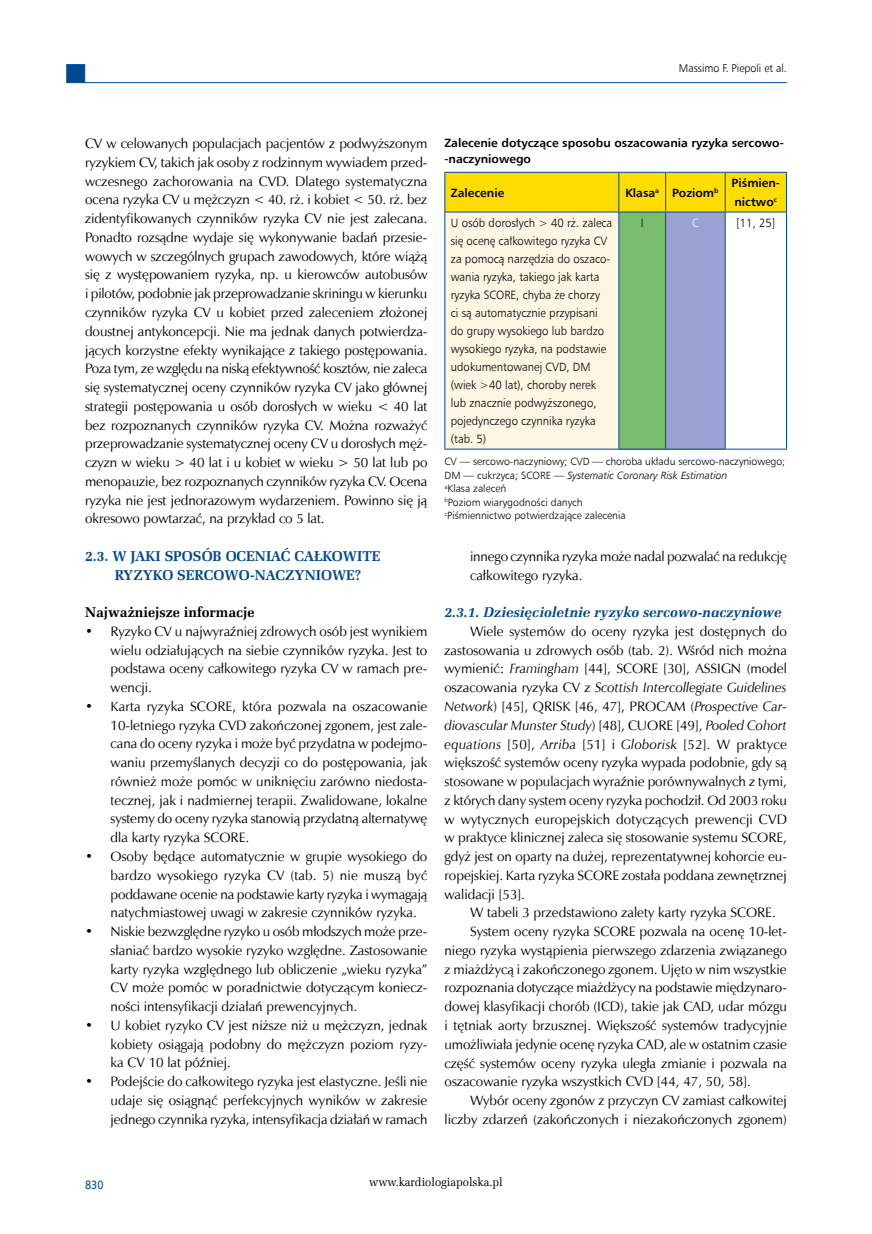
<style>
.page{position:relative;width:872px;height:1234px;background:#fff}
.page>*{position:absolute;margin:0;border:0;box-sizing:border-box;transform-origin:0 0}
.t1{font:700 14.25px/18.8px "Zapf Ellipt EU";color:#004990}
.t2{font:italic 700 14.25px "Zapf Ellipt EU";color:#004990}
.t3{font:700 14.25px "Zapf Ellipt EU";color:#000}
.t4{font:13.65px/18.8px "Zapf Humnst EU";color:#000;text-align:justify}
.t5{font:12px/18px "Humnst 777 Lt EU";color:#000;scale:.95 1}
.t6{font:700 12px/16.5px "Humnst 777 EU";color:#000}
.t7{font:12px "Zapf Ellipt EU";color:#000;scale:.95 1}
.t8{font:12px "Humnst 777 EU";color:#004990;scale:.9 1}
.t9{font:12px "Humnst 777 Lt EU";color:#fff;scale:.95 1}
.t10{font:11.25px "Humnst 777 Lt EU";color:#000;scale:.95 1}
.t11{font:10.5px/13.5px "Humnst 777 Lt EU";color:#000}
.s1{font-style:italic}
</style>
<div class="page">
<hr style="left:85px;top:82px;width:702px;height:1px;background:#004990">
<div style="left:66px;top:64px;width:19px;height:19px;background:#004990;border:1px solid #004990"></div>
<div style="left:445px;top:173px;width:341px;height:39px;background:#fd0"></div>
<div style="left:445px;top:212px;width:174px;height:237px;background:#fff5e4"></div>
<div style="left:619px;top:212px;width:46px;height:237px;background:#7abc6e"></div>
<div style="left:665px;top:212px;width:60px;height:237px;background:#99a2d2"></div>
<hr style="left:618px;top:173px;width:1px;height:39px;background:#004990">
<hr style="left:665px;top:173px;width:1px;height:39px;background:#004990">
<hr style="left:725px;top:173px;width:1px;height:39px;background:#004990">
<hr style="left:786px;top:212px;width:1px;height:236px;background:#004990">
<hr style="left:725px;top:448px;width:62px;height:1px;background:#004990">
<hr style="left:444px;top:172px;width:175px;height:1px;background:#004990">
<hr style="left:444px;top:173px;width:1px;height:39px;background:#004990">
<hr style="left:619px;top:172px;width:46px;height:1px;background:#004990">
<hr style="left:665px;top:172px;width:60px;height:1px;background:#004990">
<hr style="left:725px;top:172px;width:62px;height:1px;background:#004990">
<hr style="left:786px;top:173px;width:1px;height:39px;background:#004990">
<hr style="left:725px;top:212px;width:62px;height:1px;background:#004990">
<hr style="left:619px;top:212px;width:46px;height:1px;background:#004990">
<hr style="left:619px;top:448px;width:46px;height:1px;background:#004990">
<hr style="left:665px;top:212px;width:60px;height:1px;background:#004990">
<hr style="left:665px;top:212px;width:1px;height:236px;background:#004990">
<hr style="left:725px;top:212px;width:1px;height:236px;background:#004990">
<hr style="left:665px;top:448px;width:60px;height:1px;background:#004990">
<hr style="left:444px;top:212px;width:175px;height:1px;background:#004990">
<hr style="left:444px;top:212px;width:1px;height:236px;background:#004990">
<hr style="left:618px;top:212px;width:1px;height:236px;background:#004990">
<hr style="left:444px;top:448px;width:175px;height:1px;background:#004990">
<p class="t10" style="left:679px;top:61px;width:115px">Massimo F. Piepoli et al.</p>
<p class="t4" style="left:85px;top:134px;width:344px">CV w celowanych populacjach pacjentów z podwyższonym ryzykiem CV, takich jak osoby z rodzinnym wywiadem przed&shy;wczesnego zachorowania na CVD. Dlatego systematyczna ocena ryzyka CV u mężczyzn &lt; 40. rż. i kobiet &lt; 50. rż. bez zidentyfikowanych czynników ryzyka CV nie jest zalecana.<br>Ponadto rozsądne wydaje się wykonywanie badań przesie&shy;wowych w szczególnych grupach zawodowych, które wiążą się z występowaniem ryzyka, np. u kierowców autobusów i pilotów, podobnie jak przeprowadzanie skriningu w kierunku czynników ryzyka CV u kobiet przed zaleceniem złożonej doustnej antykoncepcji. Nie ma jednak danych potwierdza&shy;jących korzystne efekty wynikające z takiego postępowania.<br>Poza tym, ze względu na niską efektywność kosztów, nie zaleca się systematycznej oceny czynników ryzyka CV jako głównej strategii postępowania u osób dorosłych w wieku &lt; 40 lat bez rozpoznanych czynników ryzyka CV. Można rozważyć przeprowadzanie systematycznej oceny CV u dorosłych męż&shy;czyzn w wieku &gt; 40 lat i u kobiet w wieku &gt; 50 lat lub po menopauzie, bez rozpoznanych czynników ryzyka CV. Ocena ryzyka nie jest jednorazowym wydarzeniem. Powinno się ją okresowo powtarzać, na przykład co 5 lat.</p>
<p class="t1" style="left:115px;top:547px;width:267px;text-indent:-30px">2.3. W JAKI SPOSÓB OCENIAĆ CAŁKOWITE<br>RYZYKO SERCOWO-NACZYNIOWE?</p>
<p class="t3" style="left:85px;top:603px;width:171px">Najważniejsze informacje</p>
<p class="t4" style="left:111px;top:621px;width:318px;text-indent:-25px">• Ryzyko CV u najwyraźniej zdrowych osób jest wynikiem wielu odziałujących na siebie czynników ryzyka. Jest to podstawa oceny całkowitego ryzyka CV w ramach pre&shy;wencji.</p>
<p class="t4" style="left:111px;top:696px;width:318px;text-indent:-25px">• Karta ryzyka SCORE, która pozwala na oszacowanie 10-letniego ryzyka CVD zakończonej zgonem, jest zale&shy;cana do oceny ryzyka i może być przydatna w podejmo&shy;waniu przemyślanych decyzji co do postępowania, jak również może pomóc w uniknięciu zarówno niedosta&shy;tecznej, jak i nadmiernej terapii. Zwalidowane, lokalne systemy do oceny ryzyka stanowią przydatną alternatywę dla karty ryzyka SCORE.</p>
<p class="t4" style="left:111px;top:846px;width:318px;text-indent:-25px">• Osoby będące automatycznie w grupie wysokiego do bardzo wysokiego ryzyka CV (tab. 5) nie muszą być poddawane ocenie na podstawie karty ryzyka i wymagają natychmiastowej uwagi w zakresie czynników ryzyka.</p>
<p class="t4" style="left:111px;top:921px;width:318px;text-indent:-25px">• Niskie bezwzględne ryzyko u osób młodszych może prze&shy;słaniać bardzo wysokie ryzyko względne. Zastosowanie karty ryzyka względnego lub obliczenie „wieku ryzyka” CV może pomóc w poradnictwie dotyczącym koniecz&shy;ności intensyfikacji działań prewencyjnych.</p>
<p class="t4" style="left:111px;top:1015px;width:318px;text-indent:-25px">• U kobiet ryzyko CV jest niższe niż u mężczyzn, jednak kobiety osiągają podobny do mężczyzn poziom ryzy&shy;ka CV 10 lat później.</p>
<p class="t4" style="left:111px;top:1071px;width:318px;text-indent:-26px">• Podejście do całkowitego ryzyka jest elastyczne. Jeśli nie udaje się osiągnąć perfekcyjnych wyników w zakresie jednego czynnika ryzyka, intensyfikacja działań w ramach</p>
<p class="t6" style="left:444px;top:134px;width:341px">Zalecenie dotyczące sposobu oszacowania ryzyka sercowo--naczyniowego</p>
<p class="t6" style="left:451px;top:184px;width:55px">Zalecenie</p>
<p class="t6" style="left:625px;top:184px;width:95px">Klasa<sup>a</sup> Poziom<sup>b</sup></p>
<p class="t6" style="left:731px;top:173px;width:50px;line-height:18.8px">Piśmien&shy;nictwo<sup>c</sup></p>
<p class="t5" style="left:451px;top:213px;width:171px">U osób dorosłych &gt; 40 rż. zaleca się ocenę całkowitego ryzyka CV za pomocą narzędzia do oszaco&shy;wania ryzyka, takiego jak karta ryzyka SCORE, chyba że chorzy<br>ci są automatycznie przypisani do grupy wysokiego lub bardzo wysokiego ryzyka, na podstawie udokumentowanej CVD, DM (wiek &gt;40 lat), choroby nerek lub znacznie podwyższonego, pojedynczego czynnika ryzyka (tab. 5)</p>
<p class="t5" style="left:641px;top:213px;width:4px">I</p>
<p class="t9" style="left:692px;top:215px;width:8px">C</p>
<p class="t5" style="left:736px;top:213px;width:42px">[11, 25]</p>
<p class="t11" style="left:444px;top:454px;width:342px">CV — sercowo-naczyniowy; CVD — choroba układu sercowo-naczyniowego; DM — cukrzyca; SCORE — <span class="s1">Systematic Coronary Risk Estimation<br></span><sup>a</sup>Klasa zaleceń<br><sup>b</sup>Poziom wiarygodności danych<br><sup>c</sup>Piśmiennictwo potwierdzające zalecenia</p>
<p class="t4" style="left:470px;top:547px;width:318px">innego czynnika ryzyka może nadal pozwalać na redukcję całkowitego ryzyka.</p>
<p class="t2" style="left:444px;top:603px;width:339px">2.3.1. Dziesięcioletnie ryzyko sercowo-naczyniowe</p>
<p class="t4" style="left:444px;top:621px;width:344px;text-indent:26px">Wiele systemów do oceny ryzyka jest dostępnych do zastosowania u zdrowych osób (tab. 2). Wśród nich można wymienić: <span class="s1">Framingham</span> [44], SCORE [30], ASSIGN (model oszacowania ryzyka CV z <span class="s1">Scottish Intercollegiate Guidelines Network</span>) [45], QRISK [46, 47], PROCAM (<span class="s1">Prospective Car&shy;diovascular Munster Study</span>) [48], CUORE [49], <span class="s1">Pooled Cohort equations</span> [50], <span class="s1">Arriba</span> [51] i <span class="s1">Globorisk</span> [52]. W praktyce większość systemów oceny ryzyka wypada podobnie, gdy są stosowane w populacjach wyraźnie porównywalnych z tymi, z których dany system oceny ryzyka pochodził. Od 2003 roku w wytycznych europejskich dotyczących prewencji CVD w praktyce klinicznej zaleca się stosowanie systemu SCORE, gdyż jest on oparty na dużej, reprezentatywnej kohorcie eu&shy;ropejskiej. Karta ryzyka SCORE została poddana zewnętrznej walidacji [53].</p>
<p class="t4" style="left:470px;top:903px;width:307px">W tabeli 3 przedstawiono zalety karty ryzyka SCORE.</p>
<p class="t4" style="left:470px;top:921px;width:318px">System oceny ryzyka SCORE pozwala na ocenę 10-let-</p>
<p class="t4" style="left:444px;top:940px;width:344px">niego ryzyka wystąpienia pierwszego zdarzenia związanego</p>
<p class="t4" style="left:444px;top:959px;width:344px">z miażdżycą i zakończonego zgonem. Ujęto w nim wszystkie</p>
<p class="t4" style="left:444px;top:978px;width:344px">rozpoznania dotyczące miażdżycy na podstawie międzynaro-</p>
<p class="t4" style="left:444px;top:996px;width:344px">dowej klasyfikacji chorób (ICD), takie jak CAD, udar mózgu</p>
<p class="t4" style="left:444px;top:1015px;width:344px">i tętniak aorty brzusznej. Większość systemów tradycyjnie</p>
<p class="t4" style="left:444px;top:1034px;width:344px">umożliwiała jedynie ocenę ryzyka CAD, ale w ostatnim czasie</p>
<p class="t4" style="left:444px;top:1053px;width:344px">część systemów oceny ryzyka uległa zmianie i pozwala na</p>
<p class="t4" style="left:444px;top:1071px;width:308px">oszacowanie ryzyka wszystkich CVD [44, 47, 50, 58].</p>
<p class="t4" style="left:470px;top:1090px;width:318px">Wybór oceny zgonów z przyczyn CV zamiast całkowitej</p>
<p class="t4" style="left:444px;top:1109px;width:344px">liczby zdarzeń (zakończonych i niezakończonych zgonem)</p>
<p class="t8" style="left:85px;top:1176px;width:22px">830</p>
<p class="t7" style="left:369px;top:1173px;width:142px">www.kardiologiapolska.pl</p>
</div>
